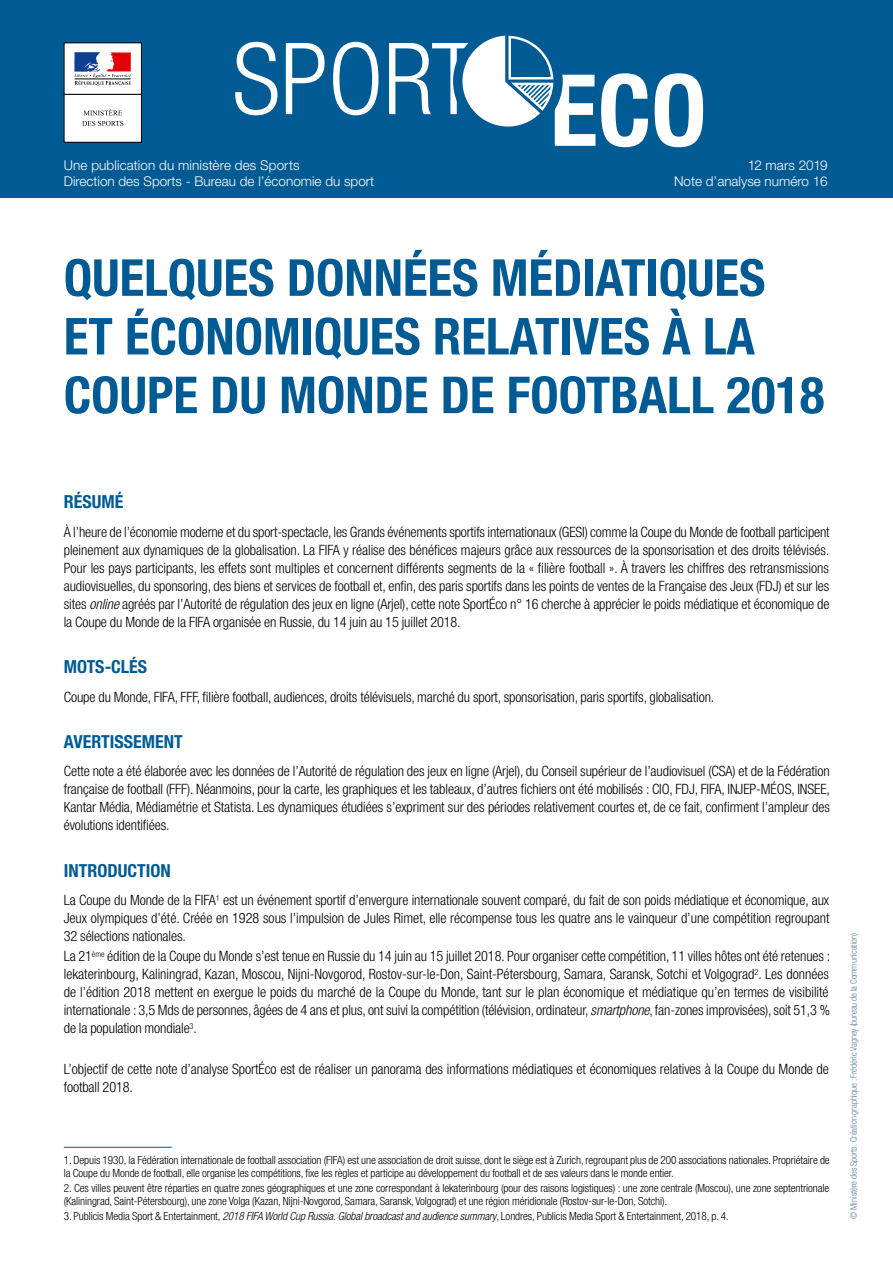
<style>
.page{position:relative;width:893px;height:1263px;background:#fff}
.page>*{position:absolute;margin:0;border:0;box-sizing:border-box;transform-origin:0 0}
.t1{font:700 condensed 51px/58.7px "Helvetica Neue LT Std";color:#005b94}
.t2{font:700 condensed 18px "Helvetica Neue LT Std";color:#005b94}
.t3{font:300 condensed 14.25px/18px "Helvetica Neue LT Std";letter-spacing:-.005em;color:#000;text-align:justify}
.t4{font:300 13.5px "Helvetica Neue LT Std";color:#fff}
.t5{font:300 condensed 11.25px/12.9px "Helvetica Neue LT Std";letter-spacing:-.005em;color:#000}
.t6{font:300 condensed 9px "Helvetica Neue LT Std";letter-spacing:-.005em;color:#598396}
.s1{font-style:italic}
</style>
<div class="page">
<hr style="left:64px;top:1147px;width:108px;height:1px;background:#005b94">
<div style="left:0;top:0;width:893px;height:198px;background:#005b94"></div>
<svg style="left:235px;top:42px;width:42px;height:73px"></svg>
<svg style="left:286px;top:43px;width:39px;height:71px"></svg>
<svg style="left:333px;top:42px;width:45px;height:73px"></svg>
<svg style="left:601px;top:73px;width:47px;height:74px"></svg>
<svg style="left:655px;top:73px;width:48px;height:74px"></svg>
<svg style="left:389px;top:36px;width:206px;height:110px"></svg>
<div style="left:64px;top:43px;width:77px;height:51px;background:#fff"></div>
<svg style="left:74px;top:52px;width:57px;height:34px"></svg>
<div style="left:64px;top:94px;width:77px;height:48px;background:#fff"></div>
<div style="left:64px;top:94px;width:78px;height:49px;border:1px solid #000"></div>
<svg style="left:84px;top:109px;width:38px;height:6px"></svg>
<svg style="left:82px;top:121px;width:41px;height:5px"></svg>
<p class="t4" style="left:64px;top:157px;width:237px">Une publication du ministère des Sports</p>
<p class="t4" style="left:748px;top:157px;width:81px">12 mars 2019</p>
<p class="t4" style="left:64px;top:173px;width:312px">Direction des Sports - Bureau de l’économie du sport</p>
<p class="t4" style="left:674px;top:173px;width:155px">Note d’analyse numéro 16</p>
<h1 class="t1" style="left:64px;top:248px;width:762px">QUELQUES DONNÉES MÉDIATIQUES<br>ET ÉCONOMIQUES RELATIVES À LA<br>COUPE DU MONDE DE FOOTBALL 2018</h1>
<p class="t2" style="left:64px;top:491px;width:61px">RÉSUMÉ</p>
<p class="t3" style="left:64px;top:523px;width:767px">À l’heure de l’économie moderne et du sport-spectacle, les Grands événements sportifs internationaux (GESI) comme la Coupe du Monde de football participent pleinement aux dynamiques de la globalisation. La FIFA y réalise des bénéfices majeurs grâce aux ressources de la sponsorisation et des droits télévisés.<br>Pour les pays participants, les effets sont multiples et concernent différents segments de la « filière football ». À travers les chiffres des retransmissions audiovisuelles, du sponsoring, des biens et services de football et, enfin, des paris sportifs dans les points de ventes de la Française des Jeux (FDJ) et sur les sites <span class="s1">online</span> agréés par l’Autorité de régulation des jeux en ligne (Arjel), cette note SportÉco n° 16 cherche à apprécier le poids médiatique et économique de la Coupe du Monde de la FIFA organisée en Russie, du 14 juin au 15 juillet 2018.</p>
<p class="t2" style="left:64px;top:656px;width:85px">MOTS-CLÉS</p>
<p class="t3" style="left:64px;top:687px;width:652px">Coupe du Monde, FIFA, FFF, filière football, audiences, droits télévisuels, marché du sport, sponsorisation, paris sportifs, globalisation.</p>
<p class="t2" style="left:64px;top:730px;width:121px">AVERTISSEMENT</p>
<p class="t3" style="left:64px;top:762px;width:768px">Cette note a été élaborée avec les données de l’Autorité de régulation des jeux en ligne (Arjel), du Conseil supérieur de l’audiovisuel (CSA) et de la Fédération française de football (FFF). Néanmoins, pour la carte, les graphiques et les tableaux, d’autres fichiers ont été mobilisés : CIO, FDJ, FIFA, INJEP-MÉOS, INSEE, Kantar Média, Médiamétrie et Statista. Les dynamiques étudiées s’expriment sur des périodes relativement courtes et, de ce fait, confirment l’ampleur des évolutions identifiées.</p>
<p class="t2" style="left:64px;top:859px;width:108px">INTRODUCTION</p>
<p class="t3" style="left:64px;top:891px;width:767px">La Coupe du Monde de la FIFA<sup>1</sup> est un événement sportif d’envergure internationale souvent comparé, du fait de son poids médiatique et économique, aux Jeux olympiques d’été. Créée en 1928 sous l’impulsion de Jules Rimet, elle récompense tous les quatre ans le vainqueur d’une compétition regroupant 32 sélections nationales.</p>
<p class="t3" style="left:64px;top:947px;width:768px">La 21<sup>ème</sup> édition de la Coupe du Monde s’est tenue en Russie du 14 juin au 15 juillet 2018. Pour organiser cette compétition, 11 villes hôtes ont été retenues :<br>Iekaterinbourg, Kaliningrad, Kazan, Moscou, Nijni-Novgorod, Rostov-sur-le-Don, Saint-Pétersbourg, Samara, Saransk, Sotchi et Volgograd<sup>2</sup>. Les données de l’édition 2018 mettent en exergue le poids du marché de la Coupe du Monde, tant sur le plan économique et médiatique qu’en termes de visibilité internationale : 3,5 Mds de personnes, âgées de 4 ans et plus, ont suivi la compétition (télévision, ordinateur, <span class="s1">smartphone</span>, fan-zones improvisées), soit 51,3 % de la population mondiale<sup>3</sup>.</p>
<p class="t3" style="left:64px;top:1059px;width:767px">L’objectif de cette note d’analyse SportÉco est de réaliser un panorama des informations médiatiques et économiques relatives à la Coupe du Monde de football 2018.</p>
<p class="t5" style="left:64px;top:1154px;width:767px">1. Depuis 1930, la Fédération internationale de football association (FIFA) est une association de droit suisse, dont le siège est à Zurich, regroupant plus de 200 associations nationales. Propriétaire de la Coupe du Monde de football, elle organise les compétitions, fixe les règles et participe au développement du football et de ses valeurs dans le monde entier.</p>
<p class="t5" style="left:64px;top:1182px;width:767px">2. Ces villes peuvent être réparties en quatre zones géographiques et une zone correspondant à Iekaterinbourg (pour des raisons logistiques) : une zone centrale (Moscou), une zone septentrionale (Kaliningrad, Saint-Pétersbourg), une zone Volga (Kazan, Nijni-Novgorod, Samara, Saransk, Volgograd) et une région méridionale (Rostov-sur-le-Don, Sotchi).</p>
<p class="t5" style="left:64px;top:1210px;width:667px">3. Publicis Media Sport &amp; Entertainment, <span class="s1">2018 FIFA World Cup Russia. Global broadcast and audience summary</span>, Londres, Publicis Media Sport &amp; Entertainment, 2018, p. 4.</p>
<p class="t6" style="left:848px;top:1219px;width:287px;rotate:-90deg">© Ministère des Sports. Création graphique : Frédéric Vagney (bureau de la Communication)</p>
</div>
